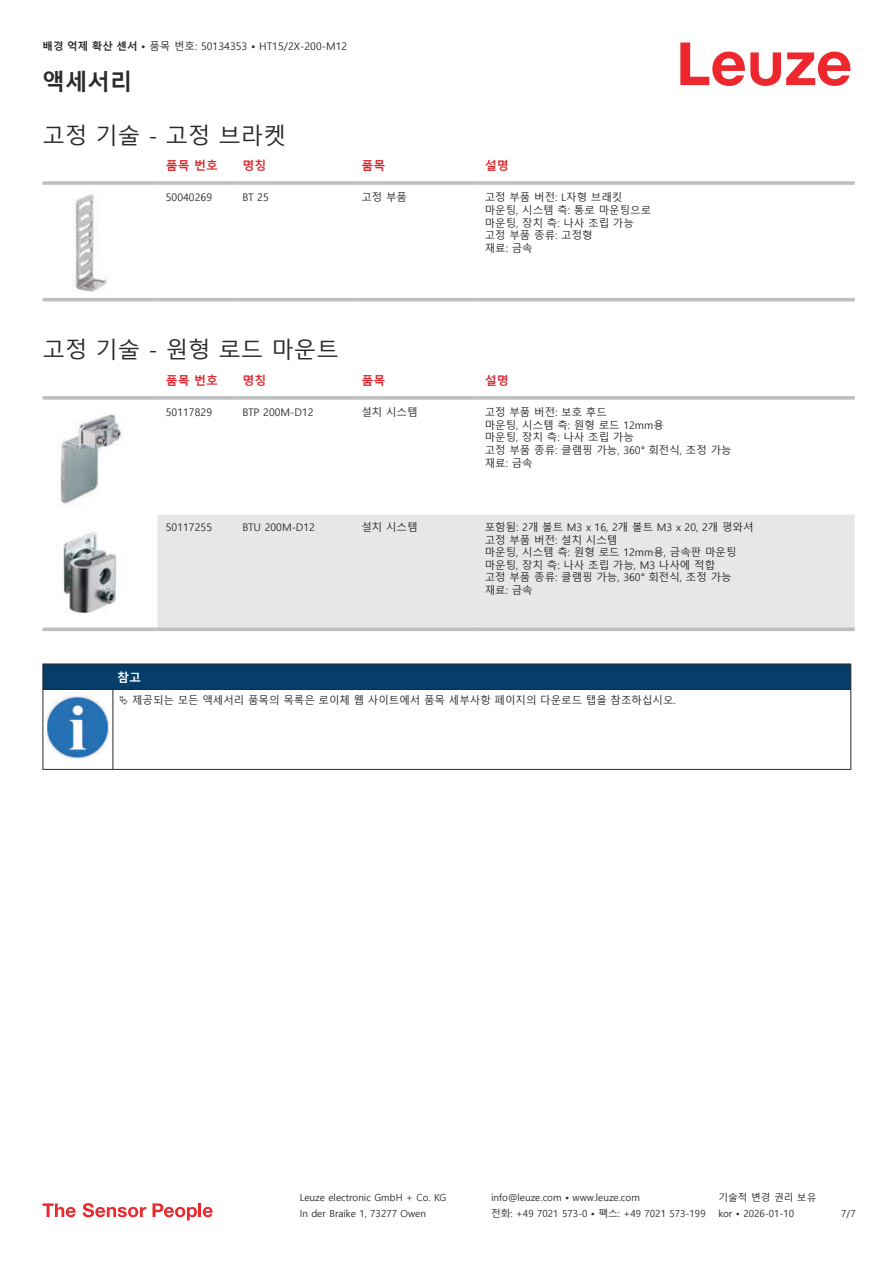
<style>
.page{position:relative;width:893px;height:1263px;background:#fff}
.page>*{position:absolute;margin:0;border:0;box-sizing:border-box;transform-origin:0 0}
.t1{font:22.5px "Malgun Gothic";color:#2b292a}
.t2{font:700 22.5px "Malgun Gothic";color:#2b292a}
.t3{font:700 12px "Malgun Gothic";color:#db2a30}
.t4{font:700 12px "Malgun Gothic";color:#fff}
.t5{font:10.5px/12.6px "Malgun Gothic";color:#2b292a}
.t6{font:9.75px "Malgun Gothic";color:#2b292a}
.s1{font-weight:700}
</style>
<div class="page">
<svg style="left:680px;top:43px;width:170px;height:43px"></svg>
<svg style="left:43px;top:283px;width:812px;height:19px"></svg>
<hr style="left:43px;top:181px;width:114px;height:4px;background:#bdbfc1">
<hr style="left:157px;top:181px;width:77px;height:4px;background:#c8cacb">
<hr style="left:234px;top:181px;width:119px;height:4px;background:#c3c5c6">
<hr style="left:353px;top:181px;width:123px;height:4px;background:#bdbfc1">
<hr style="left:476px;top:181px;width:379px;height:4px;background:#c8cacb">
<hr style="left:43px;top:298px;width:114px;height:3px;background:#bdbfc1">
<hr style="left:157px;top:298px;width:77px;height:3px;background:#bdbfc1">
<hr style="left:234px;top:298px;width:119px;height:3px;background:#bdbfc1">
<hr style="left:353px;top:298px;width:123px;height:3px;background:#bdbfc1">
<hr style="left:476px;top:298px;width:379px;height:3px;background:#bdbfc1">
<img style="left:73px;top:194px;width:37px;height:101px">
<div style="left:157px;top:514px;width:698px;height:113px;background:#e6e7e9"></div>
<svg style="left:43px;top:396px;width:114px;height:4px"></svg>
<svg style="left:157px;top:396px;width:77px;height:4px"></svg>
<svg style="left:234px;top:396px;width:119px;height:4px"></svg>
<svg style="left:353px;top:396px;width:123px;height:4px"></svg>
<svg style="left:476px;top:396px;width:379px;height:4px;background:#c3c5c7"></svg>
<svg style="left:43px;top:627px;width:114px;height:4px"></svg>
<svg style="left:157px;top:627px;width:77px;height:4px"></svg>
<svg style="left:234px;top:627px;width:119px;height:4px"></svg>
<svg style="left:353px;top:627px;width:123px;height:4px"></svg>
<svg style="left:476px;top:627px;width:379px;height:4px;background:#c2c4c6"></svg>
<img style="left:60px;top:414px;width:62px;height:90px">
<img style="left:63px;top:532px;width:54px;height:82px">
<svg style="left:44px;top:690px;width:806px;height:79px"></svg>
<hr style="left:43px;top:689px;width:70px;height:1px;background:#2b292a">
<div style="left:43px;top:664px;width:808px;height:25px;background:#063d69"></div>
<hr style="left:113px;top:689px;width:738px;height:1px;background:#2b292a">
<hr style="left:43px;top:690px;width:1px;height:75px;background:#2b292a">
<hr style="left:113px;top:690px;width:1px;height:75px;background:#2b292a">
<hr style="left:850px;top:690px;width:1px;height:75px;background:#2b292a">
<hr style="left:43px;top:769px;width:70px;height:1px;background:#2b292a">
<hr style="left:113px;top:769px;width:738px;height:1px;background:#2b292a">
<img style="left:47px;top:696px;width:61px;height:63px">
<div style="left:115px;top:690px;width:734px;height:21px;background:#fff"></div>
<svg style="left:43px;top:1203px;width:33px;height:14px"></svg>
<svg style="left:83px;top:1203px;width:63px;height:14px"></svg>
<svg style="left:153px;top:1203px;width:44px;height:17px"></svg>
<hr style="left:198px;top:1203px;width:3px;height:14px;background:#ed272d">
<svg style="left:203px;top:1207px;width:10px;height:10px"></svg>
<p class="t5" style="left:43px;top:40px;width:306px"><span class="s1">배경 억제 확산 센서 •</span> 품목 번호: 50134353 <span class="s1">•</span> HT15/2X-200-M12</p>
<h1 class="t2" style="left:43px;top:69px;width:91px">액세서리</h1>
<h1 class="t1" style="left:43px;top:123px;width:245px">고정 기술 - 고정 브라켓</h1>
<p class="t3" style="left:166px;top:159px;width:54px">품목 번호</p>
<p class="t3" style="left:242px;top:159px;width:25px">명칭</p>
<p class="t3" style="left:361px;top:159px;width:25px">품목</p>
<p class="t3" style="left:485px;top:159px;width:25px">설명</p>
<p class="t5" style="left:166px;top:191px;width:48px">50040269</p>
<p class="t5" style="left:242px;top:191px;width:28px">BT 25</p>
<p class="t5" style="left:361px;top:191px;width:47px">고정 부품</p>
<p class="t5" style="left:485px;top:191px;width:168px">고정 부품 버전: L자형 브래킷 마운팅, 시스템 측: 통로 마운팅으로 마운팅, 장치 측: 나사 조립 가능 고정 부품 종류: 고정형<br>재료: 금속</p>
<h1 class="t1" style="left:43px;top:337px;width:298px">고정 기술 - 원형 로드 마운트</h1>
<p class="t3" style="left:166px;top:374px;width:54px">품목 번호</p>
<p class="t3" style="left:242px;top:374px;width:25px">명칭</p>
<p class="t3" style="left:361px;top:374px;width:25px">품목</p>
<p class="t3" style="left:485px;top:374px;width:25px">설명</p>
<p class="t5" style="left:166px;top:406px;width:48px">50117829</p>
<p class="t5" style="left:242px;top:406px;width:73px">BTP 200M-D12</p>
<p class="t5" style="left:361px;top:406px;width:58px">설치 시스템</p>
<p class="t5" style="left:485px;top:406px;width:248px">고정 부품 버전: 보호 후드<br>마운팅, 시스템 측: 원형 로드 12mm용<br>마운팅, 장치 측: 나사 조립 가능<br>고정 부품 종류: 클램핑 가능, 360° 회전식, 조정 가능 재료: 금속</p>
<p class="t5" style="left:166px;top:521px;width:48px">50117255</p>
<p class="t5" style="left:242px;top:521px;width:74px">BTU 200M-D12</p>
<p class="t5" style="left:361px;top:521px;width:58px">설치 시스템</p>
<p class="t5" style="left:485px;top:521px;width:270px">포함됨: 2개 볼트 M3 x 16, 2개 볼트 M3 x 20, 2개 평와셔 고정 부품 버전: 설치 시스템<br>마운팅, 시스템 측: 원형 로드 12mm용, 금속판 마운팅 마운팅, 장치 측: 나사 조립 가능, M3 나사에 적합<br>고정 부품 종류: 클램핑 가능, 360° 회전식, 조정 가능 재료: 금속</p>
<p class="t4" style="left:117px;top:670px;width:25px">참고</p>
<p class="t5" style="left:132px;top:694px;width:545px">제공되는 모든 액세서리 품목의 목록은 로이체 웹 사이트에서 품목 세부사항 페이지의 다운로드 탭을 참조하십시오.</p>
<p class="t6" style="left:300px;top:1192px;width:148px">Leuze electronic GmbH + Co. KG</p>
<p class="t6" style="left:491px;top:1192px;width:150px">info@leuze.com • www.leuze.com</p>
<p class="t6" style="left:718px;top:1192px;width:100px">기술적 변경 권리 보유</p>
<p class="t6" style="left:300px;top:1208px;width:128px">In der Braike 1, 73277 Owen</p>
<p class="t6" style="left:491px;top:1208px;width:216px">전화: +49 7021 573-0 • 팩스: +49 7021 573-199</p>
<p class="t6" style="left:718px;top:1208px;width:77px">kor • 2026-01-10</p>
<p class="t6" style="left:841px;top:1208px;width:16px">7/7</p>
</div>
